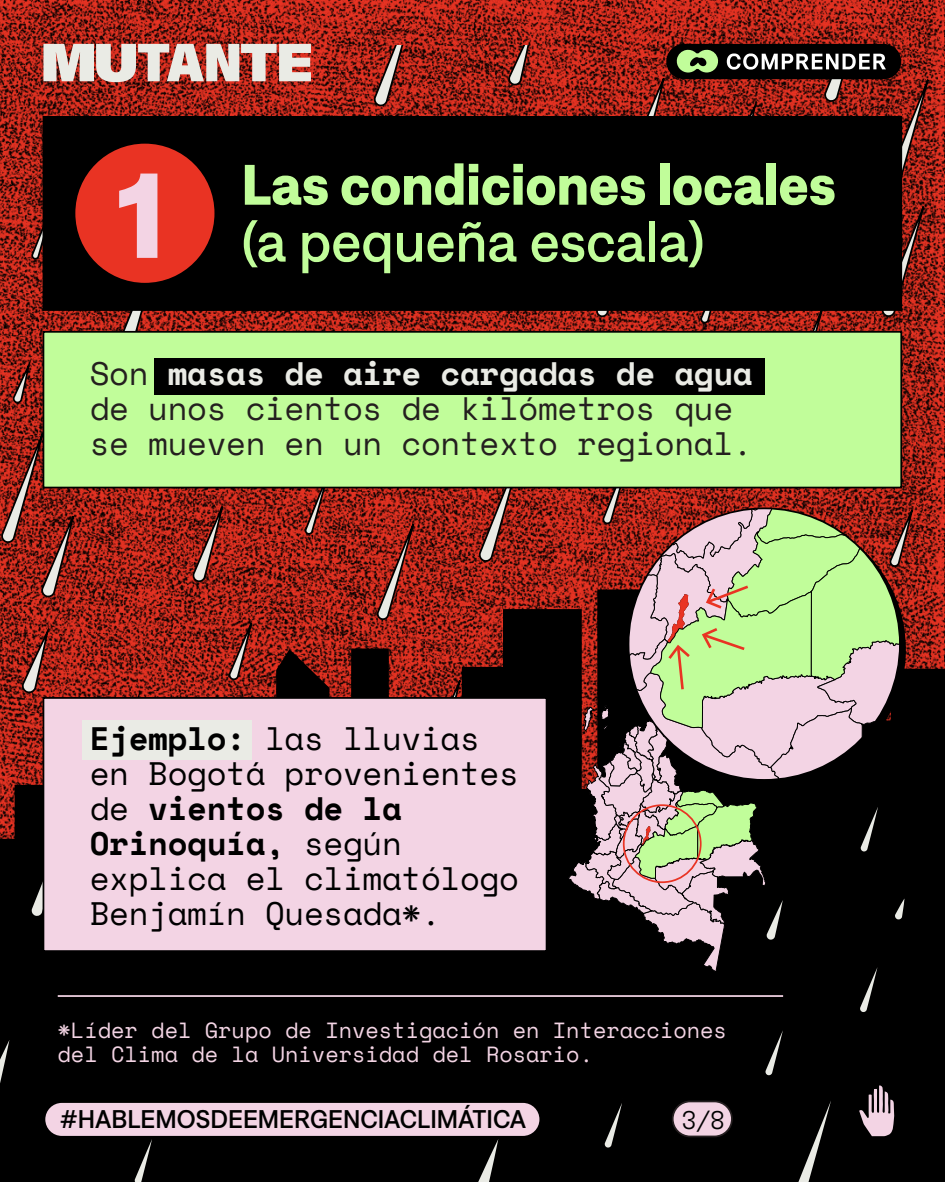
<style>
.page{position:relative;width:945px;height:1182px;background:#fff}
.page>*{position:absolute;margin:0;border:0;box-sizing:border-box;transform-origin:0 0}
.t1{font:700 120.4px "Denim";color:#f3d4e4}
.t2{font:700 56.88px "Denim";color:#c1fd9a}
.t3{font:500 56.88px "Denim";color:#c1fd9a}
.t4{font:32.38px/35px "Space Mono";letter-spacing:-.01em;color:#000}
.t5{font:32.38px/35px "Space Mono";letter-spacing:-.01em;color:#241f1f}
.t6{font:500 25.55px "Denim";color:#000}
.t7{font:25.55px "GT Flexa ALLNEU7";color:#000}
.t8{font:21.88px/24.5px "Space Mono";color:#f3d4e4}
.s1{font-weight:700;color:#eaebe5}
.s2{font-weight:700}
</style>
<div class="page">
<img style="left:0;top:0;width:945px;height:632px">
<div style="left:0;top:861px;width:610px;height:320px;background:#000"></div>
<svg style="left:56px;top:589px;width:511px;height:272px"></svg>
<div style="left:610px;top:860px;width:335px;height:321px;background:#000"></div>
<svg style="left:914px;top:608px;width:31px;height:252px;fill:#000"></svg>
<svg style="left:12px;top:365px;width:18px;height:38px"></svg>
<svg style="left:0;top:1032px;width:14px;height:61px"></svg>
<svg style="left:596px;top:311px;width:17px;height:6px"></svg>
<svg style="left:508px;top:45px;width:25px;height:40px"></svg>
<svg style="left:1px;top:433px;width:74px;height:164px"></svg>
<svg style="left:700px;top:311px;width:21px;height:12px"></svg>
<svg style="left:376px;top:524px;width:39px;height:95px"></svg>
<svg style="left:478px;top:488px;width:45px;height:73px"></svg>
<svg style="left:119px;top:311px;width:47px;height:20px"></svg>
<svg style="left:304px;top:488px;width:26px;height:46px"></svg>
<svg style="left:192px;top:506px;width:32px;height:76px"></svg>
<svg style="left:31px;top:200px;width:12px;height:76px"></svg>
<svg style="left:475px;top:1137px;width:27px;height:44px"></svg>
<svg style="left:0;top:632px;width:153px;height:285px"></svg>
<svg style="left:641px;top:78px;width:25px;height:38px"></svg>
<svg style="left:132px;top:1137px;width:25px;height:44px"></svg>
<svg style="left:228px;top:623px;width:25px;height:56px"></svg>
<svg style="left:763px;top:1019px;width:25px;height:57px"></svg>
<svg style="left:602px;top:1092px;width:25px;height:56px"></svg>
<svg style="left:793px;top:1085px;width:45px;height:96px"></svg>
<svg style="left:437px;top:680px;width:25px;height:17px"></svg>
<svg style="left:373px;top:45px;width:45px;height:61px"></svg>
<div style="left:43px;top:116px;width:859px;height:195px;background:#000;border:2px solid #000"></div>
<div style="left:43px;top:331px;width:859px;height:157px;background:#c1fd9a;border:2px solid #000"></div>
<div style="left:43px;top:697px;width:504px;height:254px;background:#f3d4e4;border:2px solid #000"></div>
<svg style="left:567px;top:402px;width:347px;height:611px"></svg>
<div style="left:623px;top:804px;width:79px;height:79px;border:2px solid #e93323;border-radius:50%"></div>
<div style="left:82px;top:720px;width:169px;height:40px;background:#eaebe5"></div>
<div style="left:155px;top:358px;width:610px;height:36px;background:#000"></div>
<hr style="left:58px;top:995px;width:725px;height:1px;background:#f3d4e4">
<div style="left:74px;top:143px;width:141px;height:141px;background:#e93323;border-radius:50%"></div>
<svg style="left:43px;top:44px;width:268px;height:38px"></svg>
<svg style="left:857px;top:1083px;width:39px;height:55px"></svg>
<div style="left:44px;top:1101px;width:496px;height:35px;background:#f3d4e4;border-radius:17px"></div>
<div style="left:44px;top:1100px;width:497px;height:37px;border:2px solid #000;border-radius:17px"></div>
<div style="left:666px;top:44px;width:235px;height:35px;background:#000;border-radius:18px"></div>
<svg style="left:676px;top:49px;width:43px;height:23px"></svg>
<svg style="left:727px;top:45px;width:203px;height:320px"></svg>
<div style="left:673px;top:1101px;width:59px;height:35px;background:#f3d4e4;border-radius:18px"></div>
<div style="left:672px;top:1100px;width:61px;height:37px;border:2px solid #251f20;border-radius:18px"></div>
<h1 class="t1" style="left:117px;top:123px;width:48px">1</h1>
<h2 class="t2" style="left:242px;top:141px;width:596px">Las condiciones locales</h2>
<h2 class="t3" style="left:242px;top:199px;width:464px">(a pequeña escala)</h2>
<p class="t5" style="left:90px;top:354px;width:664px">Son <span class="s1">masas de aire cargadas de agua </span>de unos cientos de kilómetros que se mueven en un contexto regional.</p>
<p class="t4" style="left:90px;top:719px;width:431px"><span class="s2">Ejemplo:</span> las lluvias en Bogotá provenientes de <span class="s2">vientos de la<br>Orinoquía,</span> según explica el climatólogo<br>Benjamín Quesada*.</p>
<p class="t8" style="left:58px;top:1016px;width:671px">*Líder del Grupo de Investigación en Interacciones del Clima de la Universidad del Rosario.</p>
<p class="t6" style="left:60px;top:1099px;width:467px">#HABLEMOSDEEMERGENCIACLIMÁTICA</p>
<p class="t7" style="left:682px;top:1106px;width:45px">3/8</p>
</div>
